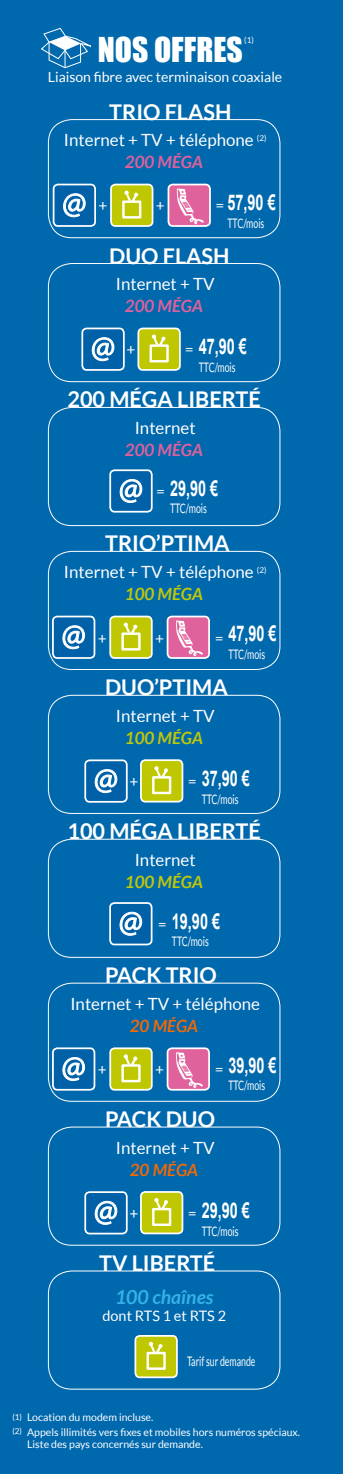
<style>
.page{position:relative;width:343px;height:1474px;background:#fff}
.page>*{position:absolute;margin:0;border:0;box-sizing:border-box;transform-origin:0 0}
.t1{font:31.5px "Impact";color:#fff}
.t2{font:700 21.7px "Lato";color:#fff}
.t3{font:700 21.7px "Arial";color:#fff;scale:.67 1}
.t4{font:italic 700 19.25px "Lato";color:#34b2e6}
.t5{font:16.8px/22.2px "Lato";color:#fff;text-align:center}
.t6{font:italic 700 16.8px "Lato";color:#de619c}
.t7{font:italic 700 16.8px "Lato";color:#bec70a}
.t8{font:italic 700 16.8px "Lato";color:#ec690c}
.t9{font:15.58px "Lato";color:#fff}
.t10{font:14.35px "Lato";color:#fff}
.t11{font:14px "Lato";color:#fff}
.t12{font:13.12px "Lato";color:#fff;scale:.67 1}
.t13{font:10.5px/14.2px "Lato";color:#fff}
.t14{font:8.22px/14.2px "Lato";color:#fff}
.s1{font-weight:700;font-style:italic;color:#bec70a}
</style>
<div class="page">
<div style="left:0;top:0;width:342px;height:1473px;background:#0068ad"></div>
<div style="left:48px;top:119px;width:232px;height:119px;border:1px solid #fff;border-radius:23px"></div>
<svg style="left:54px;top:184px;width:41px;height:34px"></svg>
<div style="left:53px;top:184px;width:43px;height:43px;border:2px solid #fff;border-radius:4px"></div>
<svg style="left:113px;top:184px;width:39px;height:40px"></svg>
<div style="left:110px;top:184px;width:43px;height:43px;border:2px solid #fff;border-radius:4px"></div>
<svg style="left:170px;top:184px;width:40px;height:42px"></svg>
<div style="left:167px;top:184px;width:43px;height:43px;border:2px solid #fff;border-radius:4px"></div>
<div style="left:48px;top:263px;width:232px;height:119px;border:1px solid #fff;border-radius:23px"></div>
<svg style="left:84px;top:330px;width:40px;height:40px"></svg>
<div style="left:81px;top:327px;width:43px;height:44px;border:2px solid #fff;border-radius:4px"></div>
<svg style="left:140px;top:330px;width:40px;height:40px"></svg>
<div style="left:137px;top:327px;width:43px;height:44px;border:2px solid #fff;border-radius:4px"></div>
<div style="left:48px;top:407px;width:232px;height:119px;border:1px solid #fff;border-radius:23px"></div>
<svg style="left:119px;top:479px;width:24px;height:24px"></svg>
<div style="left:109px;top:469px;width:43px;height:43px;border:2px solid #fff;border-radius:4px"></div>
<div style="left:48px;top:551px;width:232px;height:119px;border:1px solid #fff;border-radius:23px"></div>
<svg style="left:169px;top:618px;width:38px;height:38px"></svg>
<div style="left:166px;top:615px;width:44px;height:44px;border:2px solid #fff;border-radius:4px"></div>
<svg style="left:112px;top:618px;width:37px;height:38px"></svg>
<div style="left:109px;top:615px;width:43px;height:44px;border:2px solid #fff;border-radius:4px"></div>
<svg style="left:55px;top:618px;width:30px;height:32px"></svg>
<div style="left:52px;top:615px;width:43px;height:44px;border:2px solid #fff;border-radius:4px"></div>
<div style="left:48px;top:982px;width:232px;height:119px;border:1px solid #fff;border-radius:23px"></div>
<svg style="left:169px;top:1050px;width:38px;height:37px"></svg>
<div style="left:166px;top:1047px;width:44px;height:43px;border:2px solid #fff;border-radius:4px"></div>
<svg style="left:112px;top:1050px;width:37px;height:37px"></svg>
<div style="left:109px;top:1047px;width:43px;height:43px;border:2px solid #fff;border-radius:4px"></div>
<svg style="left:62px;top:1057px;width:23px;height:25px"></svg>
<div style="left:52px;top:1047px;width:43px;height:43px;border:2px solid #fff;border-radius:4px"></div>
<div style="left:48px;top:694px;width:232px;height:120px;border:1px solid #fff;border-radius:23px"></div>
<svg style="left:87px;top:762px;width:40px;height:39px"></svg>
<div style="left:84px;top:759px;width:43px;height:43px;border:2px solid #fff;border-radius:4px"></div>
<svg style="left:143px;top:762px;width:37px;height:37px"></svg>
<div style="left:140px;top:759px;width:43px;height:43px;border:2px solid #fff;border-radius:4px"></div>
<div style="left:48px;top:838px;width:232px;height:119px;border:1px solid #fff;border-radius:23px"></div>
<svg style="left:119px;top:911px;width:24px;height:25px"></svg>
<div style="left:109px;top:902px;width:43px;height:43px;border:2px solid #fff;border-radius:4px"></div>
<div style="left:48px;top:1126px;width:232px;height:119px;border:1px solid #fff;border-radius:23px"></div>
<svg style="left:94px;top:1192px;width:33px;height:41px"></svg>
<div style="left:84px;top:1191px;width:43px;height:43px;border:2px solid #fff;border-radius:4px"></div>
<svg style="left:143px;top:1194px;width:37px;height:37px"></svg>
<div style="left:140px;top:1191px;width:43px;height:43px;border:2px solid #fff;border-radius:4px"></div>
<svg style="left:41px;top:28px;width:50px;height:40px"></svg>
<svg style="left:137px;top:1337px;width:40px;height:40px"></svg>
<div style="left:134px;top:1334px;width:43px;height:44px;border:2px solid #fff;border-radius:4px"></div>
<div style="left:48px;top:1270px;width:232px;height:119px;border:1px solid #fff;border-radius:23px"></div>
<h1 class="t1" style="left:98px;top:25px;width:146px">NOS OFFRES</h1>
<p class="t11" style="left:48px;top:69px;width:235px">Liaison fibre avec terminaison coaxiale</p>
<p class="t14" style="left:244px;top:33px;width:11px">(1)</p>
<p class="t2" style="left:109px;top:99px;width:124px">TRIO FLASH</p>
<p class="t5" style="left:64px;top:129px;width:204px">Internet + TV + téléphone <sup>(2)</sup></p>
<p class="t6" style="left:125px;top:152px;width:79px">200 MÉGA</p>
<p class="t3" style="left:227px;top:187px;width:73px">57,90 €</p>
<p class="t12" style="left:227px;top:216px;width:57px">TTC/mois</p>
<p class="t2" style="left:109px;top:243px;width:122px">DUO FLASH</p>
<p class="t5" style="left:116px;top:273px;width:100px">Internet + TV</p>
<p class="t6" style="left:125px;top:296px;width:79px">200 MÉGA</p>
<p class="t9" style="left:126px;top:341px;width:11px">+</p>
<p class="t3" style="left:198px;top:331px;width:73px">47,90 €</p>
<p class="t12" style="left:198px;top:360px;width:57px">TTC/mois</p>
<p class="t2" style="left:67px;top:387px;width:194px">200 MÉGA LIBERTÉ</p>
<p class="t5" style="left:134px;top:416px;width:62px">Internet</p>
<p class="t9" style="left:98px;top:197px;width:11px">+</p>
<p class="t9" style="left:156px;top:197px;width:11px">+</p>
<p class="t6" style="left:125px;top:440px;width:79px">200 MÉGA</p>
<p class="t3" style="left:170px;top:472px;width:73px">29,90 €</p>
<p class="t12" style="left:170px;top:501px;width:57px">TTC/mois</p>
<p class="t2" style="left:105px;top:531px;width:126px">TRIO’PTIMA</p>
<p class="t5" style="left:64px;top:560px;width:204px">Internet + TV + téléphone <sup>(2)<br></sup><span class="s1">100 MÉGA</span></p>
<p class="t9" style="left:98px;top:629px;width:11px">+</p>
<p class="t9" style="left:155px;top:629px;width:11px">+</p>
<p class="t3" style="left:228px;top:618px;width:73px">47,90 €</p>
<p class="t12" style="left:228px;top:646px;width:57px">TTC/mois</p>
<p class="t2" style="left:105px;top:675px;width:124px">DUO’PTIMA</p>
<p class="t5" style="left:116px;top:704px;width:100px">Internet + TV</p>
<p class="t7" style="left:125px;top:728px;width:79px">100 MÉGA</p>
<p class="t9" style="left:129px;top:772px;width:11px">+</p>
<p class="t3" style="left:201px;top:763px;width:73px">37,90 €</p>
<p class="t12" style="left:201px;top:791px;width:57px">TTC/mois</p>
<p class="t2" style="left:67px;top:819px;width:194px">100 MÉGA LIBERTÉ</p>
<p class="t5" style="left:134px;top:848px;width:62px">Internet</p>
<p class="t7" style="left:125px;top:872px;width:79px">100 MÉGA</p>
<p class="t3" style="left:172px;top:905px;width:73px">19,90 €</p>
<p class="t12" style="left:172px;top:934px;width:57px">TTC/mois</p>
<p class="t2" style="left:105px;top:962px;width:113px">PACK TRIO</p>
<p class="t5" style="left:70px;top:992px;width:191px">Internet + TV + téléphone</p>
<p class="t8" style="left:130px;top:1016px;width:70px">20 MÉGA</p>
<p class="t9" style="left:98px;top:1061px;width:11px">+</p>
<p class="t9" style="left:155px;top:1061px;width:11px">+</p>
<p class="t3" style="left:228px;top:1049px;width:73px">39,90 €</p>
<p class="t12" style="left:228px;top:1078px;width:57px">TTC/mois</p>
<p class="t2" style="left:105px;top:1106px;width:111px">PACK DUO</p>
<p class="t5" style="left:116px;top:1136px;width:100px">Internet + TV</p>
<p class="t8" style="left:130px;top:1159px;width:70px">20 MÉGA</p>
<p class="t9" style="left:129px;top:1204px;width:11px">+</p>
<p class="t3" style="left:201px;top:1194px;width:73px">29,90 €</p>
<p class="t12" style="left:201px;top:1223px;width:57px">TTC/mois</p>
<p class="t2" style="left:99px;top:1250px;width:117px">TV LIBERTÉ</p>
<p class="t4" style="left:115px;top:1285px;width:100px">100 chaînes</p>
<p class="t10" style="left:102px;top:1308px;width:125px">dont RTS 1 et RTS 2</p>
<p class="t12" style="left:187px;top:1354px;width:103px">Tarif sur demande</p>
<p class="t14" style="left:12px;top:1409px;width:11px">(1) (2)</p>
<p class="t13" style="left:27px;top:1410px;width:274px">Location du modem incluse.<br>Appels illimités vers fixes et mobiles hors numéros spéciaux.</p>
<p class="t13" style="left:27px;top:1437px;width:177px">Liste des pays concernés sur demande.</p>
</div>
